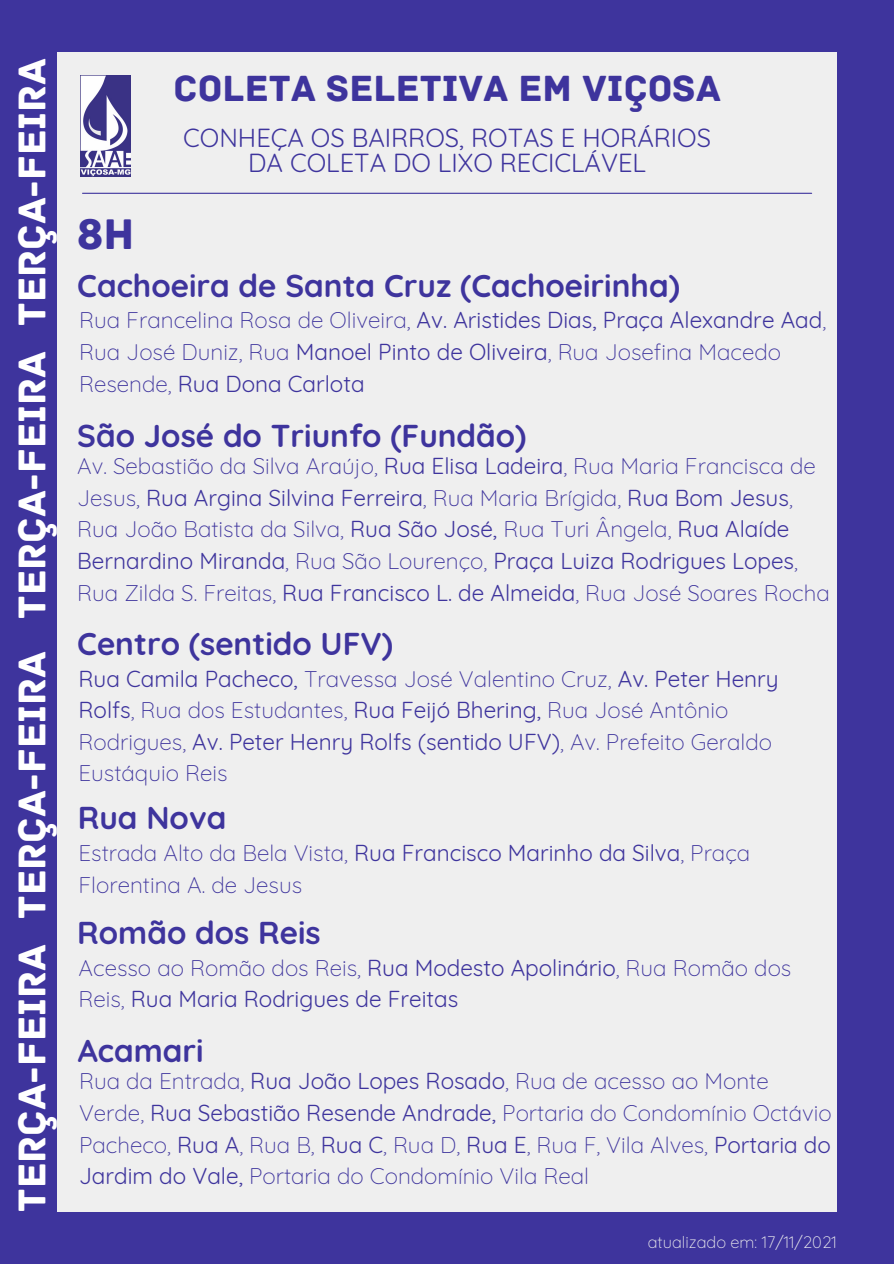
<style>
.page{position:relative;width:894px;height:1264px;background:#fff}
.page>*{position:absolute;margin:0;border:0;box-sizing:border-box;transform-origin:0 0}
.t1{font:45px "Archive";color:#3e349d}
.t2{font:40.65px "Archive";color:#fff}
.t3{font:38.25px "Archive";color:#3e349d}
.t4{font:700 31.5px "Quicksand";color:#3e349d}
.t5{font:25.5px/24.8px "Quicksand";color:#3e349d;text-align:center}
.t6{font:300 22.5px/31.5px "Quicksand";color:#3e349d}
.t7{font:22.5px/31.5px "Quicksand";color:#3e349d}
.t8{font:300 16.5px "Quicksand";color:#efefef}
.s1{font-weight:400}
.s2{font-weight:300}
</style>
<div class="page">
<div style="left:0;top:0;width:893px;height:1263px;background:#3e349d"></div>
<div style="left:57px;top:53px;width:780px;height:1158px;background:#efefef"></div>
<img style="left:81px;top:76px;width:49px;height:100px">
<hr style="left:82px;top:193px;width:729px;height:1px;background:#3e349d">
<p class="t2" style="left:8px;top:326px;width:269px;rotate:-90deg">terça-feira</p>
<p class="t2" style="left:8px;top:619px;width:269px;rotate:-90deg">terça-feira</p>
<p class="t2" style="left:8px;top:918px;width:269px;rotate:-90deg">terça-feira</p>
<p class="t2" style="left:8px;top:1211px;width:269px;rotate:-90deg">terça-feira</p>
<p class="t3" style="left:173px;top:66px;width:549px">COLETA SELETIVA EM VIÇOSA</p>
<p class="t5" style="left:183px;top:125px;width:529px">CONHEÇA OS BAIRROS, ROTAS E HORÁRIOS<br>DA COLETA DO LIXO RECICLÁVEL</p>
<p class="t1" style="left:77px;top:207px;width:59px">8h</p>
<p class="t4" style="left:77px;top:266px;width:604px">Cachoeira de Santa Cruz (Cachoeirinha)</p>
<p class="t6" style="left:79px;top:304px;width:748px">Rua Francelina Rosa de Oliveira, <span class="s1">Av. Aristides Dias, Praça Alexandre Aad</span>,<br>Rua José Duniz, Rua <span class="s1">Manoel Pinto de Oliveira</span>, Rua Josefina Macedo<br>Resende, <span class="s1">Rua Dona Carlota</span></p>
<p class="t4" style="left:77px;top:415px;width:450px">São José do Triunfo (Fundão)</p>
<p class="t6" style="left:77px;top:450px;width:753px">Av. Sebastião da Silva Araújo, <span class="s1">Rua Elisa Ladeira</span>, Rua Maria Francisca de Jesus, <span class="s1">Rua Argina Silvina Ferreira</span>, Rua Maria Brígida, <span class="s1">Rua Bom Jesus</span>, Rua João Batista da Silva, <span class="s1">Rua São José,</span> Rua Turi Ângela, <span class="s1">Rua Alaíde Bernardino Miranda</span>, Rua São Lourenço, <span class="s1">Praça Luiza Rodrigues Lopes</span>, Rua Zilda S. Freitas, <span class="s1">Rua Francisco L. de Almeida</span>, Rua José Soares Rocha</p>
<p class="t4" style="left:77px;top:623px;width:317px">Centro (sentido UFV)</p>
<p class="t6" style="left:78px;top:662px;width:701px"><span class="s1">Rua Camila Pacheco,</span> Travessa José Valentino Cruz, <span class="s1">Av. Peter Henry Rolfs</span>, Rua dos Estudantes, <span class="s1">Rua Feijó Bhering,</span> Rua José Antônio Rodrigues, <span class="s1">Av. Peter Henry Rolfs (sentido UFV)</span>, Av. Prefeito Geraldo Eustáquio Reis</p>
<p class="t4" style="left:78px;top:797px;width:150px">Rua Nova</p>
<p class="t6" style="left:78px;top:836px;width:673px">Estrada Alto da Bela Vista, <span class="s1">Rua Francisco Marinho da Silva</span>, Praça<br>Florentina A. de Jesus</p>
<p class="t4" style="left:77px;top:912px;width:245px">Romão dos Reis</p>
<p class="t7" style="left:78px;top:951px;width:714px"><span class="s2">Acesso ao Romão dos Reis,</span> Rua Modesto Apolinário<span class="s2">, Rua Romão dos<br>Reis,</span> Rua Maria Rodrigues de Freitas</p>
<p class="t4" style="left:78px;top:1030px;width:127px">Acamari</p>
<p class="t6" style="left:79px;top:1065px;width:754px">Rua da Entrada, <span class="s1">Rua João Lopes Rosado</span>, Rua de acesso ao Monte Verde, <span class="s1">Rua Sebastião Resende Andrade,</span> Portaria do Condomínio Octávio Pacheco, <span class="s1">Rua A</span>, Rua B, <span class="s1">Rua C</span>, Rua D, <span class="s1">Rua E</span>, Rua F, Vila Alves, <span class="s1">Portaria do Jardim do Vale,</span> Portaria do Condomínio Vila Real</p>
<p class="t8" style="left:647px;top:1231px;width:190px">atualizado em: 17/11/2021</p>
</div>
